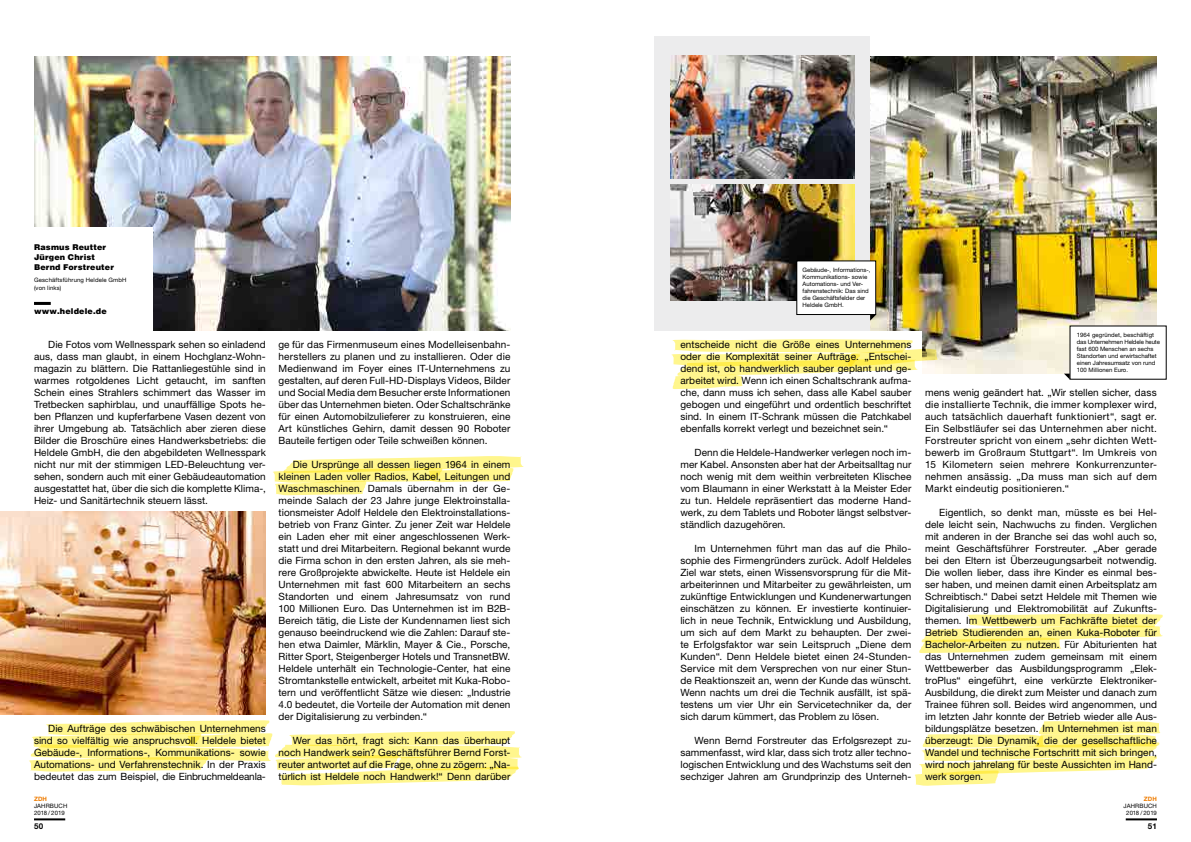
<style>
.page{position:relative;width:1191px;height:842px;background:#fff}
.page>*{position:absolute;margin:0;border:0;box-sizing:border-box;transform-origin:0 0}
.t1{font:10px/12px "Helvetica Neue LT Std";letter-spacing:.005em;color:#000;text-align:justify}
.t2{font:900 8px/10px "Helvetica";letter-spacing:.02em;color:#000}
.t3{font:700 8px "Helvetica Neue LT Std";color:#000}
.t4{font:6px/7px "Helvetica Neue LT Std";color:#000}
.t5{font:6px/7.2px "Helvetica Neue LT Std";letter-spacing:.02em;color:#000}
.t6{font:700 6px "Helvetica Neue LT Std";letter-spacing:.02em;color:#ef7c00}
</style>
<div class="page">
<img style="left:34px;top:57px;width:476px;height:274px">
<img style="left:870px;top:57px;width:287px;height:316px">
<div style="left:660px;top:331px;width:261px;height:173px;background:#fff"></div>
<div style="left:25px;top:228px;width:128px;height:173px;background:#fff"></div>
<hr style="left:1125px;top:818px;width:32px;height:2px;background:#000">
<hr style="left:34px;top:818px;width:31px;height:2px;background:#000">
<div style="left:654px;top:36px;width:216px;height:295px;background:#ececed"></div>
<img style="left:670px;top:55px;width:184px;height:123px">
<hr style="left:34px;top:302px;width:17px;height:3px;background:#000">
<img style="left:670px;top:184px;width:185px;height:116px">
<div style="left:797px;top:261px;width:78px;height:53px;background:#fff"></div>
<div style="left:796px;top:261px;width:80px;height:54px;border:1px solid #000"></div>
<svg style="left:870px;top:315px;width:6px;height:6px"></svg>
<div style="left:1070px;top:326px;width:96px;height:53px;background:#fff"></div>
<svg style="left:1064px;top:374px;width:5px;height:5px"></svg>
<svg style="left:671px;top:339px;width:268px;height:50px"></svg>
<svg style="left:919px;top:614px;width:244px;height:39px"></svg>
<svg style="left:915px;top:721px;width:246px;height:65px"></svg>
<svg style="left:29px;top:720px;width:493px;height:65px"></svg>
<svg style="left:273px;top:456px;width:251px;height:39px"></svg>
<img style="left:0;top:511px;width:266px;height:203px">
<p class="t2" style="left:34px;top:242px;width:81px">Rasmus Reutter<br>Jürgen Christ<br>Bernd Forstreuter</p>
<p class="t2" style="left:34px;top:306px;width:74px">www.heldele.de</p>
<p class="t5" style="left:34px;top:275px;width:94px;line-height:8px">Geschäftsführung Heldele GmbH (von links)</p>
<p class="t4" style="left:802px;top:266px;width:69px">Gebäude-, Informations-,<br>Kommunikations- sowie<br>Automations- und Ver&shy;fahrenstechnik: Das sind die Geschäftsfelder der<br>Heldele GmbH.</p>
<p class="t1" style="left:34px;top:338px;width:233px;text-indent:14px">Die Fotos vom Wellnesspark sehen so einladend aus, dass man glaubt, in einem Hochglanz-Wohn&shy;magazin zu blättern. Die Rattanliegestühle sind in warmes rotgoldenes Licht getaucht, im sanften Schein eines Strahlers schimmert das Wasser im Tretbecken saphirblau, und unauffällige Spots he&shy;ben Pflanzen und kupferfarbene Vasen dezent von ihrer Umgebung ab. Tatsächlich aber zieren diese Bilder die Broschüre eines Handwerksbetriebs: die Heldele GmbH, die den abgebildeten Wellnesspark nicht nur mit der stimmigen LED-Beleuchtung ver&shy;sehen, sondern auch mit einer Gebäudeautomation ausgestattet hat, über die sich die komplette Klima-, Heiz- und Sanitärtechnik steuern lässt.</p>
<p class="t1" style="left:34px;top:722px;width:233px;text-indent:14px">Die Aufträge des schwäbischen Unternehmens sind so vielfältig wie anspruchsvoll. Heldele bietet Gebäude-, Informations-, Kommunikations- sowie Automations- und Verfahrenstechnik. In der Praxis bedeutet das zum Beispiel, die Einbruchmeldeanla-</p>
<p class="t6" style="left:34px;top:795px;width:15px">ZDH</p>
<p class="t5" style="left:34px;top:802px;width:35px">JAHRBUCH<br>2018 / 2019</p>
<p class="t3" style="left:34px;top:821px;width:11px">50</p>
<p class="t1" style="left:279px;top:338px;width:233px">ge für das Firmenmuseum eines Modelleisenbahn&shy;herstellers zu planen und zu installieren. Oder die Medienwand im Foyer eines IT-Unternehmens zu gestalten, auf deren Full-HD-Displays Videos, Bilder und Social Media dem Besucher erste Informationen über das Unternehmen bieten. Oder Schaltschränke für einen Automobilzulieferer zu konstruieren, eine Art künstliches Gehirn, damit dessen 90 Roboter Bauteile fertigen oder Teile schweißen können.</p>
<p class="t1" style="left:279px;top:458px;width:233px;text-indent:14px">Die Ursprünge all dessen liegen 1964 in einem kleinen Laden voller Radios, Kabel, Leitungen und Waschmaschinen. Damals übernahm in der Ge&shy;meinde Salach der 23 Jahre junge Elektroinstalla&shy;tionsmeister Adolf Heldele den Elektroinstallations&shy;betrieb von Franz Ginter. Zu jener Zeit war Heldele ein Laden eher mit einer angeschlossenen Werk&shy;statt und drei Mitarbeitern. Regional bekannt wurde die Firma schon in den ersten Jahren, als sie meh&shy;rere Großprojekte abwickelte. Heute ist Heldele ein Unternehmen mit fast 600 Mitarbeitern an sechs Standorten und einem Jahresumsatz von rund 100 Millionen Euro. Das Unternehmen ist im B2B-Bereich tätig, die Liste der Kundennamen liest sich genauso beeindruckend wie die Zahlen: Darauf ste&shy;hen etwa Daimler, Märklin, Mayer &amp; Cie., Porsche, Ritter Sport, Steigenberger Hotels und TransnetBW.<br>Heldele unterhält ein Technologie-Center, hat eine Stromtankstelle entwickelt, arbeitet mit Kuka-Robo&shy;tern und veröffentlicht Sätze wie diesen: „Industrie 4.0 bedeutet, die Vorteile der Automation mit denen der Digitalisierung zu verbinden.“</p>
<p class="t1" style="left:279px;top:734px;width:233px;text-indent:14px">Wer das hört, fragt sich: Kann das überhaupt noch Handwerk sein? Geschäftsführer Bernd Forst&shy;reuter antwortet auf die Frage, ohne zu zögern: „Na&shy;türlich ist Heldele noch Handwerk!“ Denn darüber</p>
<p class="t1" style="left:680px;top:338px;width:232px">entscheide nicht die Größe eines Unternehmens oder die Komplexität seiner Aufträge. „Entschei&shy;dend ist, ob handwerklich sauber geplant und ge&shy;arbeitet wird. Wenn ich einen Schaltschrank aufma&shy;che, dann muss ich sehen, dass alle Kabel sauber gebogen und eingeführt und ordentlich beschriftet sind. In einem IT-Schrank müssen die Patchkabel ebenfalls korrekt verlegt und bezeichnet sein.“</p>
<p class="t1" style="left:680px;top:446px;width:232px;text-indent:14px">Denn die Heldele-Handwerker verlegen noch im&shy;mer Kabel. Ansonsten aber hat der Arbeitsalltag nur noch wenig mit dem weithin verbreiteten Klischee vom Blaumann in einer Werkstatt à la Meister Eder zu tun. Heldele repräsentiert das moderne Hand&shy;werk, zu dem Tablets und Roboter längst selbstver&shy;ständlich dazugehören.</p>
<p class="t1" style="left:680px;top:542px;width:232px;text-indent:14px">Im Unternehmen führt man das auf die Philo&shy;sophie des Firmengründers zurück. Adolf Heldeles Ziel war stets, einen Wissensvorsprung für die Mit&shy;arbeiterinnen und Mitarbeiter zu gewährleisten, um zukünftige Entwicklungen und Kundenerwartungen einschätzen zu können. Er investierte kontinuier&shy;lich in neue Technik, Entwicklung und Ausbildung, um sich auf dem Markt zu behaupten. Der zwei&shy;te Erfolgsfaktor war sein Leitspruch „Diene dem Kunden“. Denn Heldele bietet einen 24-Stunden-Service mit dem Versprechen von nur einer Stun&shy;de Reaktionszeit an, wenn der Kunde das wünscht.<br>Wenn nachts um drei die Technik ausfällt, ist spä&shy;testens um vier Uhr ein Servicetechniker da, der sich darum kümmert, das Problem zu lösen.</p>
<p class="t1" style="left:680px;top:734px;width:232px;text-indent:14px">Wenn Bernd Forstreuter das Erfolgsrezept zu&shy;sammenfasst, wird klar, dass sich trotz aller techno&shy;logischen Entwicklung und des Wachstums seit den sechziger Jahren am Grundprinzip des Unterneh-</p>
<p class="t4" style="left:1076px;top:331px;width:85px">1964 gegründet, beschäftigt das Unternehmen Heldele heute fast 600 Menschen an sechs<br>Standorten und erwirtschaftet einen Jahresumsatz von rund<br>100 Millionen Euro.</p>
<p class="t1" style="left:925px;top:386px;width:233px">mens wenig geändert hat. „Wir stellen sicher, dass die installierte Technik, die immer komplexer wird, auch tatsächlich dauerhaft funktioniert“, sagt er.<br>Ein Selbstläufer sei das Unternehmen aber nicht.<br>Forstreuter spricht von einem „sehr dichten Wett&shy;bewerb im Großraum Stuttgart“. Im Umkreis von 15 Kilometern seien mehrere Konkurrenzunter&shy;nehmen ansässig. „Da muss man sich auf dem Markt eindeutig positionieren.“</p>
<p class="t1" style="left:925px;top:506px;width:233px;text-indent:14px">Eigentlich, so denkt man, müsste es bei Hel&shy;dele leicht sein, Nachwuchs zu finden. Verglichen mit anderen in der Branche sei das wohl auch so, meint Geschäftsführer Forstreuter. „Aber gerade bei den Eltern ist Überzeugungsarbeit notwendig.<br>Die wollen lieber, dass ihre Kinder es einmal bes&shy;ser haben, und meinen damit einen Arbeitsplatz am Schreibtisch.“ Dabei setzt Heldele mit Themen wie Digitalisierung und Elektromobilität auf Zukunfts&shy;themen. Im Wettbewerb um Fachkräfte bietet der Betrieb Studierenden an, einen Kuka-Roboter für Bachelor-Arbeiten zu nutzen. Für Abiturienten hat das Unternehmen zudem gemeinsam mit einem Wettbewerber das Ausbildungsprogramm „Elek&shy;troPlus“ eingeführt, eine verkürzte Elektroniker-Ausbildung, die direkt zum Meister und danach zum Trainee führen soll. Beides wird angenommen, und im letzten Jahr konnte der Betrieb wieder alle Aus&shy;bildungsplätze besetzen. Im Unternehmen ist man überzeugt: Die Dynamik, die der gesellschaftliche Wandel und technische Fortschritt mit sich bringen, wird noch jahrelang für beste Aussichten im Hand&shy;werk sorgen.</p>
<p class="t6" style="left:1144px;top:795px;width:15px">ZDH</p>
<p class="t5" style="left:1123px;top:802px;width:35px;text-align:center">JAHRBUCH<br>2018 / 2019</p>
<p class="t3" style="left:1147px;top:821px;width:11px">51</p>
</div>
